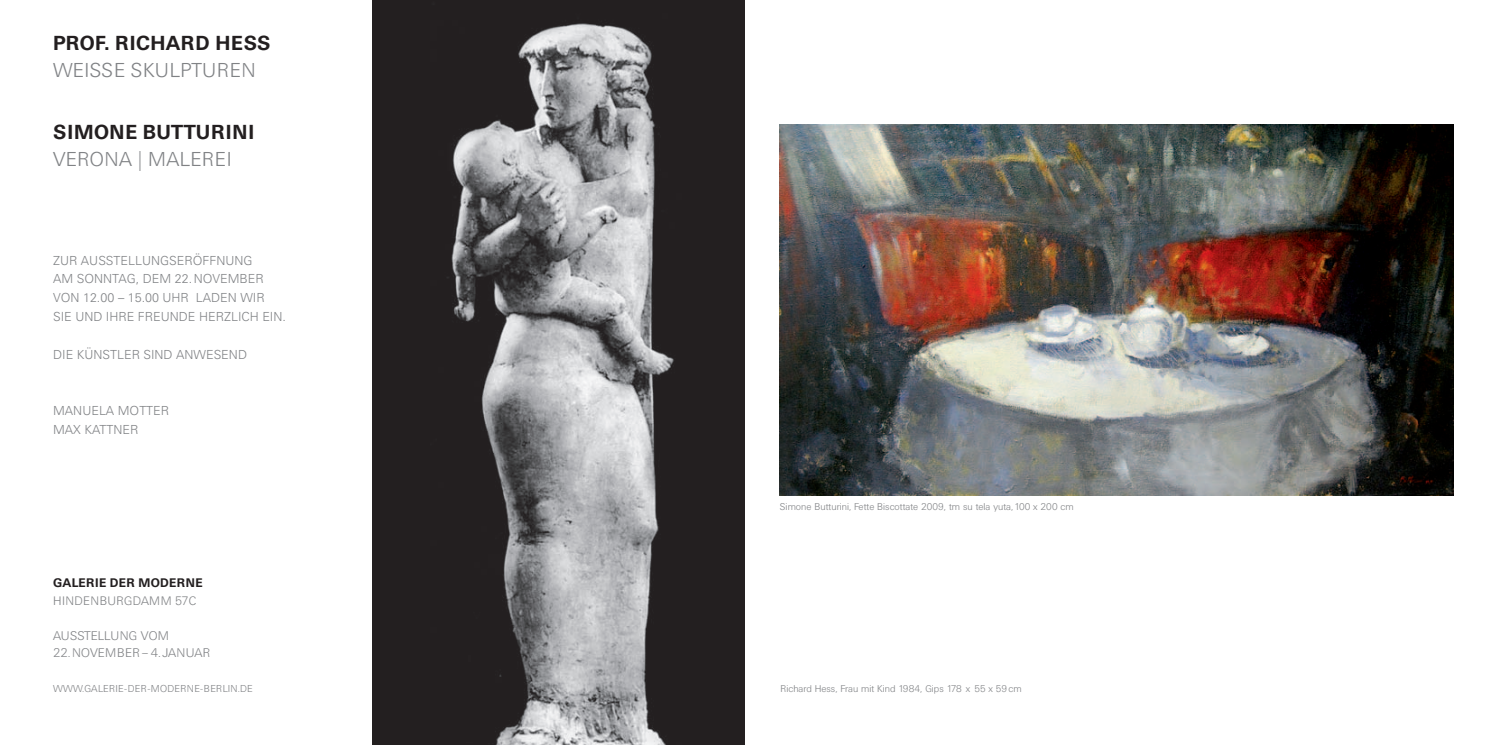
<style>
.page{position:relative;width:1489px;height:745px;background:#fff}
.page>*{position:absolute;margin:0;border:0;box-sizing:border-box;transform-origin:0 0}
.t1{font:700 20px "Univers BQ";letter-spacing:.02em;color:#231f20}
.t2{font:300 20px "Univers BQ";letter-spacing:.04em;color:#808285}
.t3{font:700 20px "Univers BQ";letter-spacing:.04em;color:#231f20}
.t4{font:300 20px "Univers BQ";letter-spacing:.02em;color:#808285}
.t5{font:300 12.5px/18.8px "Univers";color:#808285}
.t6{font:300 12.5px "Univers BQ";letter-spacing:.02em;color:#808285}
.t7{font:300 12.5px "Univers BQ";color:#808285}
.t8{font:700 12.25px "Univers BQ";letter-spacing:.03em;color:#231f20}
.t9{font:300 12.25px "Univers BQ";letter-spacing:.04em;color:#808285}
.t10{font:300 10px "Univers BQ";letter-spacing:.03em;color:#808285}
.t11{font:300 9.75px "Univers BQ";color:#808285}
</style>
<div class="page">
<img style="left:372px;top:0;width:372px;height:744px">
<img style="left:780px;top:124px;width:673px;height:371px">
<h1 class="t1" style="left:53px;top:36px;width:219px">PROF. RICHARD HESS</h1>
<h1 class="t2" style="left:53px;top:63px;width:204px">WEISSE SKULPTUREN</h1>
<h1 class="t3" style="left:53px;top:124px;width:202px">SIMONE BUTTURINI</h1>
<h1 class="t4" style="left:53px;top:152px;width:179px">VERONA | MALEREI</h1>
<p class="t5" style="left:53px;top:252px;width:234px">ZUR AUSSTELLUNGSERÖFFNUNG<br>AM SONNTAG, DEM 22. NOVEMBER<br>VON 12.00 – 15.00 UHR LADEN WIR<br>SIE UND IHRE FREUNDE HERZLICH EIN.</p>
<p class="t5" style="left:53px;top:345px;width:195px">DIE KÜNSTLER SIND ANWESEND</p>
<p class="t5" style="left:53px;top:402px;width:117px">MANUELA MOTTER<br>MAX KATTNER</p>
<p class="t8" style="left:53px;top:578px;width:151px">GALERIE DER MODERNE</p>
<p class="t9" style="left:53px;top:595px;width:144px">HINDENBURGDAMM 57C</p>
<p class="t7" style="left:53px;top:630px;width:117px">AUSSTELLUNG VOM</p>
<p class="t6" style="left:53px;top:647px;width:159px">22. NOVEMBER – 4. JANUAR</p>
<p class="t10" style="left:53px;top:684px;width:201px">WWW.GALERIE-DER-MODERNE-BERLIN.DE</p>
<p class="t11" style="left:780px;top:503px;width:295px">Simone Butturini, Fette Biscottate 2009, tm su tela yuta, 100 x 200 cm</p>
<p class="t11" style="left:780px;top:684px;width:243px">Richard Hess, Frau mit Kind 1984, Gips 178 x 55 x 59 cm</p>
</div>
